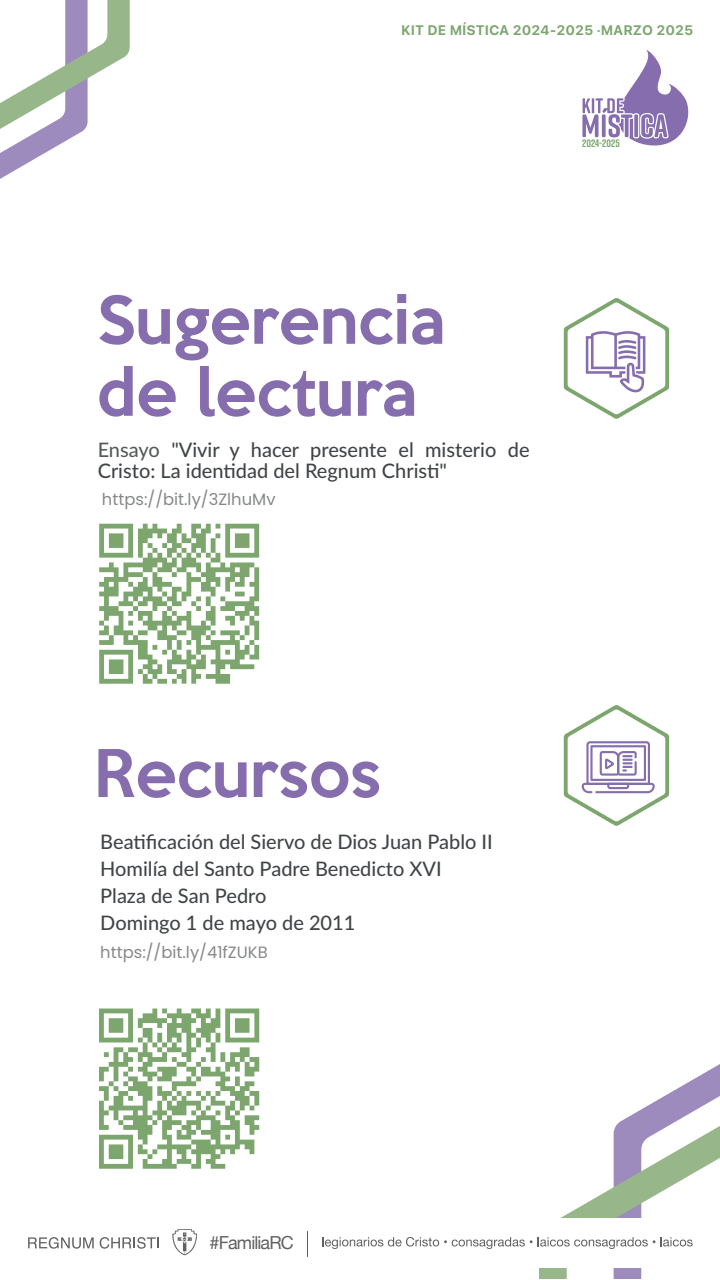
<style>
.page{position:relative;width:720px;height:1280px;background:#fff}
.page>*{position:absolute;margin:0;border:0;box-sizing:border-box;transform-origin:0 0}
.t1{font:500 60px/72px "Keep Calm";color:#866eae}
.t2{font:500 20px/27px "Lato";color:#414446}
.t3{font:18px "Helvetica Neue";letter-spacing:-.05em;color:#616161}
.t4{font:16.4px "Poppins";color:#86888a}
.t5{font:13.7px "SF Pro";letter-spacing:.05em;color:#7da66f}
.t6{font:700 10.7px "Rift Soft";color:#7da66f}
.s1{color:#575a5b}
</style>
<div class="page">
<svg style="left:307px;top:1231px;width:1px;height:25px"></svg>
<svg style="left:28px;top:1237px;width:66px;height:12px"></svg>
<svg style="left:100px;top:1237px;width:59px;height:12px"></svg>
<svg style="left:323px;top:1064px;width:396px;height:215px"></svg>
<svg style="left:172px;top:1229px;width:25px;height:26px"></svg>
<svg style="left:0;top:0;width:130px;height:179px"></svg>
<svg style="left:582px;top:50px;width:107px;height:95px"></svg>
<svg style="left:564px;top:298px;width:105px;height:121px"></svg>
<svg style="left:564px;top:705px;width:105px;height:121px"></svg>
<svg style="left:99px;top:524px;width:160px;height:160px"></svg>
<svg style="left:99px;top:1009px;width:160px;height:160px"></svg>
<p class="t5" style="left:401px;top:23px;width:293px">KIT DE MÍSTICA 2024-2025 ·MARZO 2025</p>
<p class="t6" style="left:582px;top:136px;width:39px">2024-2025</p>
<h1 class="t1" style="left:97px;top:279px;width:350px">Sugerencia de lectura</h1>
<p class="t2" style="left:98px;top:438px;width:433px;line-height:21px"><span class="s1">Ensayo</span> "Vivir y hacer presente el misterio de<br>Cristo: La identidad del Regnum Christi"</p>
<p class="t4" style="left:102px;top:490px;width:175px">https://bit.ly/3ZlhuMv</p>
<h1 class="t1" style="left:94px;top:732px;width:289px">Recursos</h1>
<p class="t2" style="left:100px;top:827px;width:394px">Beatificación del Siervo de Dios Juan Pablo II<br>Homilía del Santo Padre Benedicto XVI<br>Plaza de San Pedro<br>Domingo 1 de mayo de 2011</p>
<p class="t4" style="left:100px;top:943px;width:169px">https://bit.ly/41fZUKB</p>
<p class="t3" style="left:210px;top:1229px;width:86px">#FamiliaRC</p>
</div>
